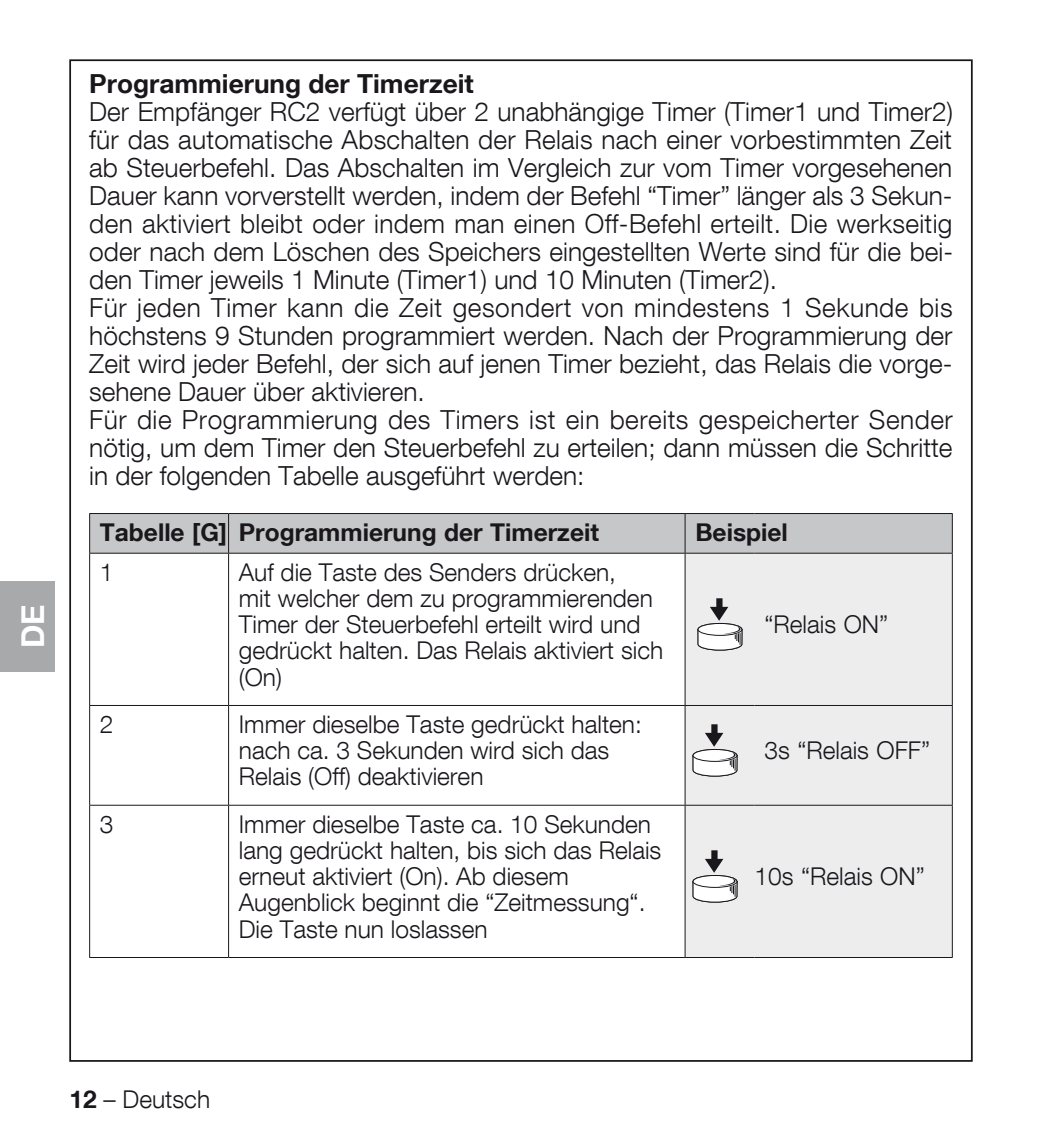
<style>
.page{position:relative;width:1042px;height:1141px;background:#fff}
.page>*{position:absolute;margin:0;border:0;box-sizing:border-box;transform-origin:0 0}
.t1{font:700 31.5px "Helvetica Neue LT Com";color:#fff}
.t2{font:300 26.25px/28px "Helvetica Neue LT Com";color:#1a171c}
.t3{font:700 26.25px "Helvetica Neue LT Com";color:#1a171c}
.t4{font:300 24.5px/26.2px "Helvetica Neue LT Com";color:#1a171c}
.t5{font:700 24.5px "Helvetica Neue LT Com";color:#1a171c}
.s1{font-weight:700}
</style>
<div class="page">
<div style="left:0;top:581px;width:55px;height:91px;background:#a7a9ab"></div>
<div style="left:90px;top:514px;width:861px;height:39px;background:#c6c7c9"></div>
<div style="left:686px;top:554px;width:265px;height:403px;background:#ededee"></div>
<hr style="left:89px;top:513px;width:140px;height:1px;background:#1a171c">
<hr style="left:89px;top:514px;width:1px;height:39px;background:#1a171c">
<hr style="left:229px;top:513px;width:456px;height:1px;background:#1a171c">
<hr style="left:228px;top:514px;width:1px;height:39px;background:#1a171c">
<hr style="left:685px;top:513px;width:69px;height:1px;background:#1a171c">
<hr style="left:684px;top:514px;width:2px;height:39px;background:#1a171c">
<hr style="left:754px;top:513px;width:198px;height:1px;background:#1a171c">
<hr style="left:951px;top:514px;width:2px;height:39px;background:#1a171c">
<hr style="left:89px;top:553px;width:140px;height:1px;background:#1a171c">
<hr style="left:89px;top:554px;width:1px;height:151px;background:#1a171c">
<hr style="left:229px;top:553px;width:456px;height:1px;background:#1a171c">
<hr style="left:228px;top:554px;width:1px;height:151px;background:#1a171c">
<hr style="left:685px;top:553px;width:69px;height:1px;background:#1a171c">
<hr style="left:684px;top:554px;width:2px;height:151px;background:#1a171c">
<hr style="left:754px;top:553px;width:198px;height:1px;background:#1a171c">
<hr style="left:951px;top:554px;width:2px;height:151px;background:#1a171c">
<hr style="left:89px;top:705px;width:140px;height:1px;background:#1a171c">
<hr style="left:89px;top:706px;width:1px;height:99px;background:#1a171c">
<hr style="left:229px;top:705px;width:456px;height:1px;background:#1a171c">
<hr style="left:228px;top:706px;width:1px;height:99px;background:#1a171c">
<hr style="left:685px;top:705px;width:69px;height:1px;background:#1a171c">
<hr style="left:684px;top:706px;width:2px;height:99px;background:#1a171c">
<hr style="left:754px;top:705px;width:198px;height:1px;background:#1a171c">
<hr style="left:951px;top:706px;width:2px;height:99px;background:#1a171c">
<hr style="left:89px;top:805px;width:140px;height:1px;background:#1a171c">
<hr style="left:89px;top:806px;width:1px;height:151px;background:#1a171c">
<hr style="left:229px;top:805px;width:456px;height:1px;background:#1a171c">
<hr style="left:228px;top:806px;width:1px;height:151px;background:#1a171c">
<hr style="left:685px;top:805px;width:69px;height:1px;background:#1a171c">
<hr style="left:684px;top:806px;width:2px;height:151px;background:#1a171c">
<hr style="left:754px;top:805px;width:198px;height:1px;background:#1a171c">
<hr style="left:951px;top:806px;width:2px;height:151px;background:#1a171c">
<hr style="left:89px;top:957px;width:140px;height:1px;background:#1a171c">
<hr style="left:229px;top:957px;width:456px;height:1px;background:#1a171c">
<hr style="left:685px;top:957px;width:69px;height:1px;background:#1a171c">
<hr style="left:754px;top:957px;width:198px;height:1px;background:#1a171c">
<svg style="left:697px;top:598px;width:46px;height:53px"></svg>
<svg style="left:692px;top:724px;width:46px;height:53px"></svg>
<svg style="left:692px;top:850px;width:46px;height:53px"></svg>
<p class="t1" style="left:13px;top:648px;width:45px;rotate:-90deg">DE</p>
<p class="t3" style="left:89px;top:67px;width:386px">Programmierung der Timerzeit</p>
<p class="t2" style="left:89px;top:97px;width:865px">Der Empfänger RC2 verfügt über 2 unabhängige Timer (Timer1 und Timer2) für das automatische Abschalten der Relais nach einer vorbestimmten Zeit ab Steuerbefehl. Das Abschalten im Vergleich zur vom Timer vorgesehenen Dauer kann vorverstellt werden, indem der Befehl “Timer” länger als 3 Sekun&shy;den aktiviert bleibt oder indem man einen Off-Befehl erteilt. Die werkseitig oder nach dem Löschen des Speichers eingestellten Werte sind für die bei&shy;den Timer jeweils 1 Minute (Timer1) und 10 Minuten (Timer2).<br>Für jeden Timer kann die Zeit gesondert von mindestens 1 Sekunde bis höchstens 9 Stunden programmiert werden. Nach der Programmierung der Zeit wird jeder Befehl, der sich auf jenen Timer bezieht, das Relais die vorge&shy;sehene Dauer über aktivieren.<br>Für die Programmierung des Timers ist ein bereits gespeicherter Sender nötig, um dem Timer den Steuerbefehl zu erteilen; dann müssen die Schritte in der folgenden Tabelle ausgeführt werden:</p>
<p class="t5" style="left:100px;top:517px;width:500px">Tabelle [G] Programmierung der Timerzeit</p>
<p class="t5" style="left:695px;top:517px;width:94px">Beispiel</p>
<p class="t4" style="left:100px;top:558px;width:15px">1</p>
<p class="t4" style="left:239px;top:558px;width:426px">Auf die Taste des Senders drücken,<br>mit welcher dem zu programmierenden<br>Timer der Steuerbefehl erteilt wird und gedrückt halten. Das Relais aktiviert sich (On)</p>
<p class="t4" style="left:764px;top:611px;width:125px">“Relais ON”</p>
<p class="t4" style="left:100px;top:711px;width:15px">2</p>
<p class="t4" style="left:239px;top:711px;width:404px">Immer dieselbe Taste gedrückt halten: nach ca. 3 Sekunden wird sich das<br>Relais (Off) deaktivieren</p>
<p class="t4" style="left:100px;top:810px;width:15px">3</p>
<p class="t4" style="left:239px;top:810px;width:424px">Immer dieselbe Taste ca. 10 Sekunden lang gedrückt halten, bis sich das Relais erneut aktiviert (On). Ab diesem Augenblick beginnt die “Zeitmessung“.<br>Die Taste nun loslassen</p>
<p class="t4" style="left:764px;top:737px;width:167px">3s “Relais OFF”</p>
<p class="t4" style="left:754px;top:863px;width:172px">10s “Relais ON”</p>
<p class="t4" style="left:69px;top:1086px;width:142px"><span class="s1">12</span> – Deutsch</p>
</div>
